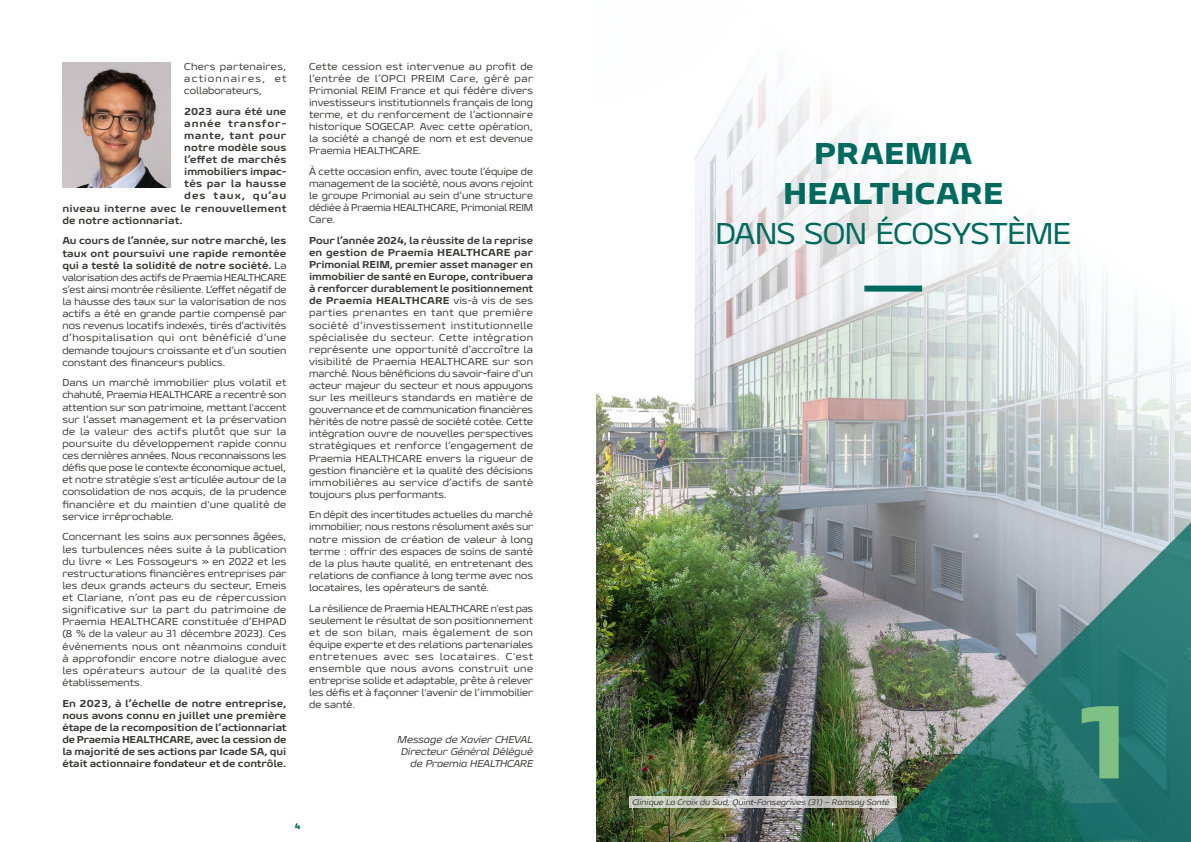
<style>
.page{position:relative;width:1191px;height:842px;background:#fff}
.page>*{position:absolute;margin:0;border:0;box-sizing:border-box;transform-origin:0 0}
.t1{font:800 103.2px "Geon Expanded";color:#7fc184}
.t2{font:800 30px/40px "Geon Expanded";letter-spacing:-.01em;color:#006a5f;text-align:center}
.t3{font:30px "Geon Expanded";letter-spacing:-.015em;color:#006a5f}
.t4{font:10px/12.1px "Geon Expanded";letter-spacing:.005em;color:#3a3a39;text-align:justify}
.t5{font:800 10px/12.1px "Geon Expanded";letter-spacing:.01em;color:#3a3a39;text-align:justify}
.t6{font:italic 10px/12.1px "Geon Expanded";letter-spacing:-.005em;color:#3a3a39;text-align:right}
.t7{font:800 10px "Geon Expanded";letter-spacing:.08em;color:#3a3a39}
.t8{font:800 10px "Geon Expanded";letter-spacing:.04em;color:#3a3a39}
.t9{font:800 10px "Geon Expanded";letter-spacing:.03em;color:#3a3a39}
.t10{font:800 10px "Geon Expanded";letter-spacing:.095em;color:#3a3a39}
.t11{font:italic 8px "Geon Expanded";color:#3a3a39}
.t12{font:800 8px "Geon Expanded";color:#006a5f}
.s1{font-weight:800}
</style>
<div class="page">
<img style="left:596px;top:72px;width:595px;height:770px">
<svg style="left:857px;top:508px;width:334px;height:334px"></svg>
<div style="left:864px;top:286px;width:58px;height:6px;background:#006a5f"></div>
<svg style="left:629px;top:796px;width:268px;height:12px"></svg>
<img style="left:62px;top:62px;width:108px;height:125px">
<p class="t4" style="left:184px;top:60px;width:104px">Chers partenaires, actionnaires, et collaborateurs,</p>
<p class="t5" style="left:184px;top:105px;width:104px">2023 aura été une</p>
<p class="t7" style="left:184px;top:117px;width:104px">année transfor-</p>
<p class="t8" style="left:184px;top:129px;width:104px">mante, tant pour</p>
<p class="t5" style="left:184px;top:141px;width:104px">notre modèle sous</p>
<p class="t5" style="left:184px;top:153px;width:104px">l’effet de marchés</p>
<p class="t5" style="left:184px;top:165px;width:104px">immobiliers impac-</p>
<p class="t9" style="left:184px;top:177px;width:104px">tés par la hausse</p>
<p class="t10" style="left:184px;top:189px;width:104px">des taux, qu’au</p>
<p class="t5" style="left:62px;top:202px;width:225px">niveau interne avec le renouvellement</p>
<p class="t5" style="left:62px;top:214px;width:122px">de notre actionnariat.</p>
<p class="t4" style="left:62px;top:235px;width:225px"><span class="s1">Au cours de l’année, sur notre marché, les taux ont poursuivi une rapide remontée qui a testé la solidité de notre société.</span> La valorisation des actifs de Praemia HEALTHCARE s’est ainsi montrée résiliente. L’effet négatif de la hausse des taux sur la valorisation de nos actifs a été en grande partie compensé par nos revenus locatifs indexés, tirés d’activités d’hospitalisation qui ont bénéficié d’une demande toujours croissante et d’un soutien constant des financeurs publics.</p>
<p class="t4" style="left:62px;top:376px;width:225px">Dans un marché immobilier plus volatil et chahuté, Praemia HEALTHCARE a recentré son attention sur son patrimoine, mettant l'accent sur l’asset management et la préservation de la valeur des actifs plutôt que sur la poursuite du développement rapide connu ces dernières années. Nous reconnaissons les défis que pose le contexte économique actuel, et notre stratégie s'est articulée autour de la consolidation de nos acquis, de la prudence financière et du maintien d'une qualité de service irréprochable.</p>
<p class="t4" style="left:62px;top:531px;width:225px">Concernant les soins aux personnes âgées, les turbulences nées suite à la publication du livre « Les Fossoyeurs » en 2022 et les restructurations financières entreprises par les deux grands acteurs du secteur, Emeis et Clariane, n’ont pas eu de répercussion significative sur la part du patrimoine de Praemia HEALTHCARE constituée d’EHPAD (8 % de la valeur au 31 décembre 2023). Ces évènements nous ont néanmoins conduit à approfondir encore notre dialogue avec les opérateurs autour de la qualité des établissements.</p>
<p class="t5" style="left:62px;top:697px;width:226px">En 2023, à l’échelle de notre entreprise, nous avons connu en juillet une première étape de la recomposition de l’actionnariat de Praemia HEALTHCARE, avec la cession de la majorité de ses actions par Icade SA, qui était actionnaire fondateur et de contrôle.</p>
<p class="t4" style="left:309px;top:60px;width:225px">Cette cession est intervenue au profit de l’entrée de l’OPCI PREIM Care, géré par Primonial REIM France et qui fédère divers investisseurs institutionnels français de long terme, et du renforcement de l’actionnaire historique SOGECAP. Avec cette opération, la société a changé de nom et est devenue Praemia HEALTHCARE.</p>
<p class="t4" style="left:309px;top:165px;width:225px">À cette occasion enfin, avec toute l’équipe de management de la société, nous avons rejoint le groupe Primonial au sein d’une structure dédiée à Praemia HEALTHCARE, Primonial REIM Care.</p>
<p class="t4" style="left:309px;top:234px;width:225px"><span class="s1">Pour l’année 2024, la réussite de la reprise en gestion de Praemia HEALTHCARE par Primonial REIM, premier asset manager en immobilier de santé en Europe, contribuera à renforcer durablement le positionnement de Praemia HEALTHCARE</span> vis-à vis de ses parties prenantes en tant que première société d’investissement institutionnelle spécialisée du secteur. Cette intégration représente une opportunité d’accroître la visibilité de Praemia HEALTHCARE sur son marché. Nous bénéficions du savoir-faire d'un acteur majeur du secteur et nous appuyons sur les meilleurs standards en matière de gouvernance et de communication financières hérités de notre passé de société cotée. Cette intégration ouvre de nouvelles perspectives stratégiques et renforce l’engagement de Praemia HEALTHCARE envers la rigueur de gestion financière et la qualité des décisions immobilières au service d’actifs de santé toujours plus performants.</p>
<p class="t4" style="left:309px;top:509px;width:225px">En dépit des incertitudes actuelles du marché immobilier, nous restons résolument axés sur notre mission de création de valeur à long terme : offrir des espaces de soins de santé de la plus haute qualité, en entretenant des relations de confiance à long terme avec nos locataires, les opérateurs de santé.</p>
<p class="t4" style="left:309px;top:602px;width:225px">La résilience de Praemia HEALTHCARE n'est pas seulement le résultat de son positionnement et de son bilan, mais également de son équipe experte et des relations partenariales entretenues avec ses locataires. C'est ensemble que nous avons construit une entreprise solide et adaptable, prête à relever les défis et à façonner l'avenir de l’immobilier de santé.</p>
<p class="t6" style="left:397px;top:733px;width:137px">Message de Xavier CHEVAL<br>Directeur Général Délégué de Praemia HEALTHCARE</p>
<p class="t12" style="left:295px;top:821px;width:7px">4</p>
<h2 class="t2" style="left:782px;top:132px;width:222px">PRAEMIA<br>HEALTHCARE</h2>
<h2 class="t3" style="left:715px;top:214px;width:357px">DANS SON ÉCOSYSTÈME</h2>
<p class="t11" style="left:632px;top:797px;width:259px">Clinique La Croix du Sud, Quint-Fonsegrives (31) – Ramsay Santé</p>
<h1 class="t1" style="left:1067px;top:673px;width:77px">1</h1>
</div>
